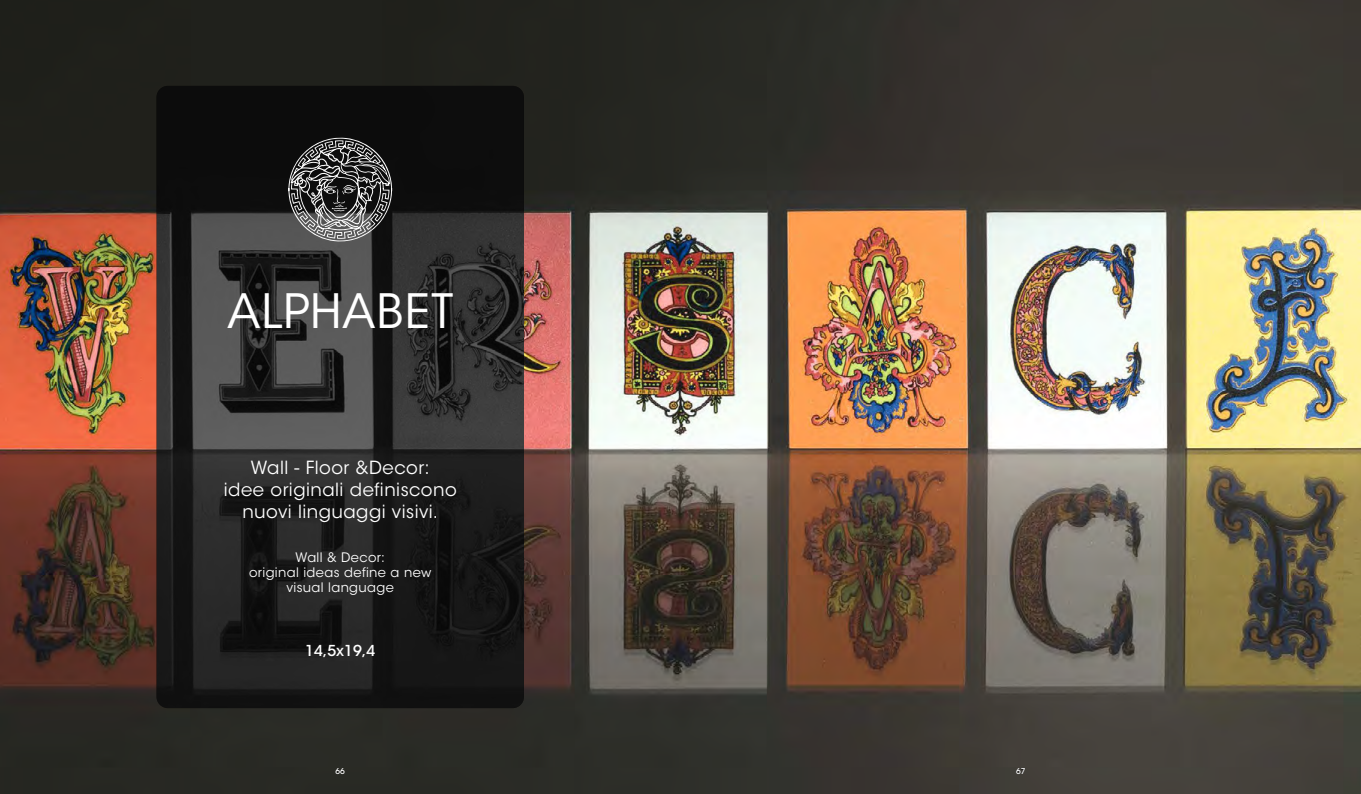
<style>
.page{position:relative;width:1361px;height:794px;background:#fff}
.page>*{position:absolute;margin:0;border:0;box-sizing:border-box;transform-origin:0 0}
.t1{font:47px "ITC Avant Garde Std";letter-spacing:.015em;color:#fff}
.t2{font:18px/22px "ITC Avant Garde Std";letter-spacing:.025em;color:#fff;text-align:center}
.t3{font:500 15px "ITC Avant Garde Std";color:#fff}
.t4{font:13px/15px "ITC Avant Garde Std";letter-spacing:.03em;color:#fff;text-align:center}
.t5{font:500 8px "ITC Avant Garde Std";color:#fff}
.s1{font-size:7px;color:#000}
</style>
<div class="page">
<img style="left:0;top:0;width:1361px;height:794px">
<img style="left:156px;top:86px;width:368px;height:622px">
<svg style="left:288px;top:136px;width:104px;height:107px;background:#515151"></svg>
<h1 class="t1" style="left:227px;top:282px;width:227px">ALPHABET</h1>
<p class="t2" style="left:224px;top:457px;width:234px">Wall - Floor &amp;Decor:<br>idee originali definiscono nuovi linguaggi visivi.</p>
<p class="t4" style="left:249px;top:550px;width:184px">Wall &amp; Decor:<br>original ideas define a new visual language</p>
<p class="t3" style="left:305px;top:641px;width:71px">14,5x19,4</p>
<p class="t5" style="left:335px;top:766px;width:11px">6 6<span class="s1">6</span></p>
<p class="t5" style="left:1016px;top:766px;width:11px">6 7<span class="s1">6</span></p>
</div>
